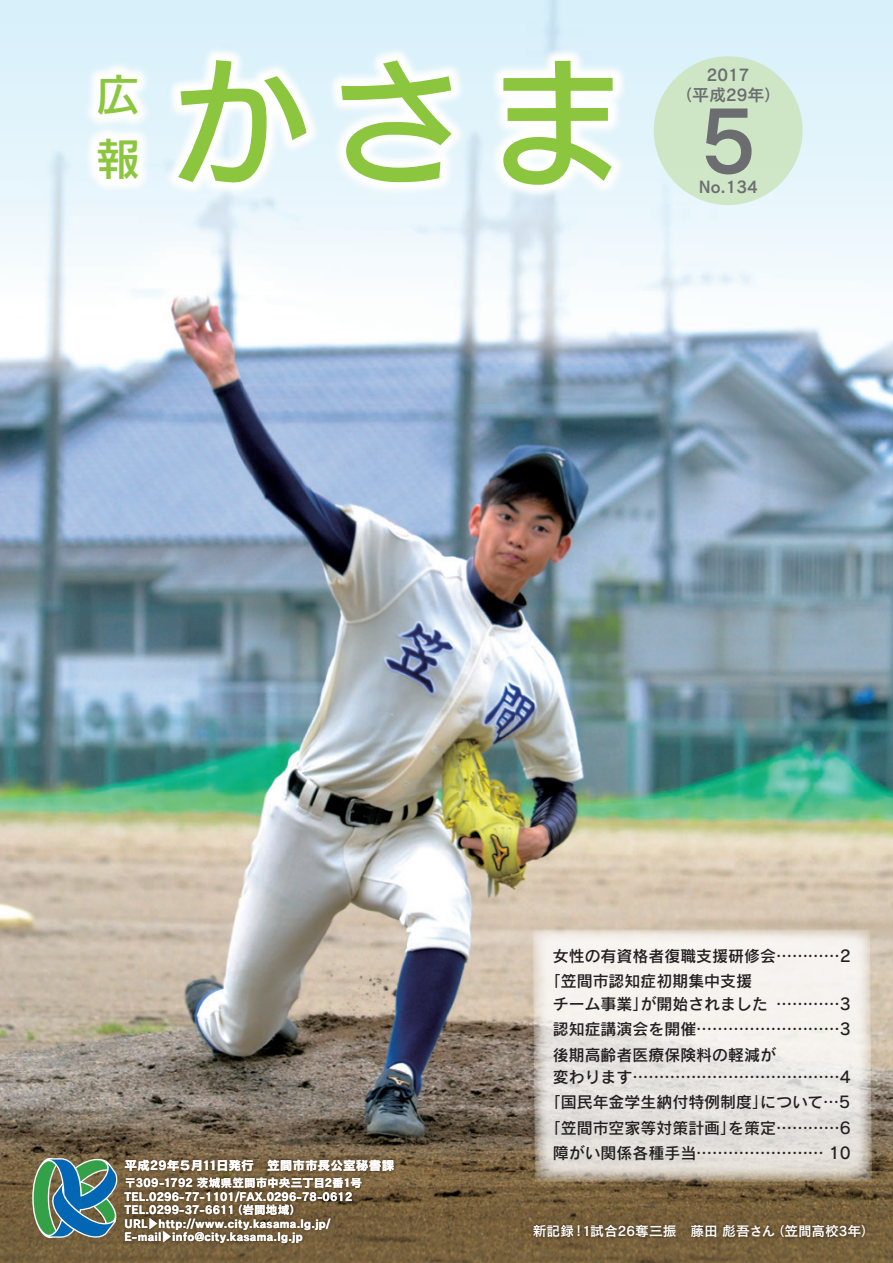
<style>
.page{position:relative;width:893px;height:1263px;background:#fff}
.page>*{position:absolute;margin:0;border:0;box-sizing:border-box;transform-origin:0 0}
.t1{font:138.15px "New Rodin Pro DB";color:#8bc63e}
.t2{font:88.8px "Cezanne Pro DB";color:#6c6d70}
.t3{font:42.6px/63.9px "New Rodin Pro DB";color:#8bc63e}
.t4{font:16.95px/20.2px "Cezanne Pro DB";color:#6c6d70;text-align:center}
.t5{font:15.9px/25.5px "Rodin Pro DB";color:#231f20}
.t6{font:13.8px "Cezanne Pro DB";letter-spacing:-.005em;color:#fff}
.t7{font:12.75px "Cezanne Pro B";letter-spacing:-.005em;color:#fff}
.t8{font:11.7px/13.5px "Cezanne Pro B";letter-spacing:.01em;color:#fff}
</style>
<div class="page">
<img style="left:0;top:298px;width:893px;height:812px">
<div style="left:0;top:0;width:893px;height:298px;background:linear-gradient(to bottom,#d5f0fa,#f4fafd)"></div>
<svg style="left:0;top:1110px;width:893px;height:153px;background:#725e41"></svg>
<svg style="left:533px;top:929px;width:339px;height:253px"></svg>
<img style="left:528px;top:1219px;width:352px;height:25px">
<div style="left:654px;top:56px;width:149px;height:149px;background:#cde5c1;border-radius:50%"></div>
<img style="left:119px;top:1178px;width:249px;height:71px">
<img style="left:119px;top:1154px;width:281px;height:24px">
<svg style="left:31px;top:1155px;width:86px;height:87px;background:#538580"></svg>
<img style="left:27px;top:0;width:682px;height:281px">
<h3 class="t3" style="left:97px;top:60px;width:43px">広報</h3>
<h1 class="t1" style="left:170px;top:4px;width:458px">かさま</h1>
<p class="t4" style="left:675px;top:64px;width:108px">2017<br>（平成29年）</p>
<h2 class="t2" style="left:700px;top:84px;width:57px">5</h2>
<p class="t4" style="left:699px;top:176px;width:61px">No.134</p>
<p class="t7" style="left:125px;top:1157px;width:271px">平成29年５月11日発行　笠間市市長公室秘書課</p>
<p class="t8" style="left:125px;top:1176px;width:239px">〒309-1792 茨城県笠間市中央三丁目2番1号TEL.0296-77-1101/FAX.0296-78-0612<br>TEL.0299-37-6611（岩間地域）URL▶http://www.city.kasama.lg.jp/ E-mail▶info@city.kasama.lg.jp</p>
<p class="t5" style="left:545px;top:942px;width:307px;text-indent:8px">女性の有資格者復職支援研修会…………2「笠間市認知症初期集中支援</p>
<p class="t5" style="left:553px;top:990px;width:299px;text-align:justify">チーム事業」が開始されました …………3認知症講演会を開催………………………3後期高齢者医療保険料の軽減が</p>
<p class="t5" style="left:545px;top:1063px;width:307px;text-align:center">変わります…………………………………4「国民年金学生納付特例制度」について…5「笠間市空家等対策計画」を策定…………6障がい関係各種手当…………………… 10</p>
<p class="t6" style="left:533px;top:1222px;width:344px">新記録！1試合26奪三振　藤田 彪吾さん（笠間高校3年）</p>
</div>
